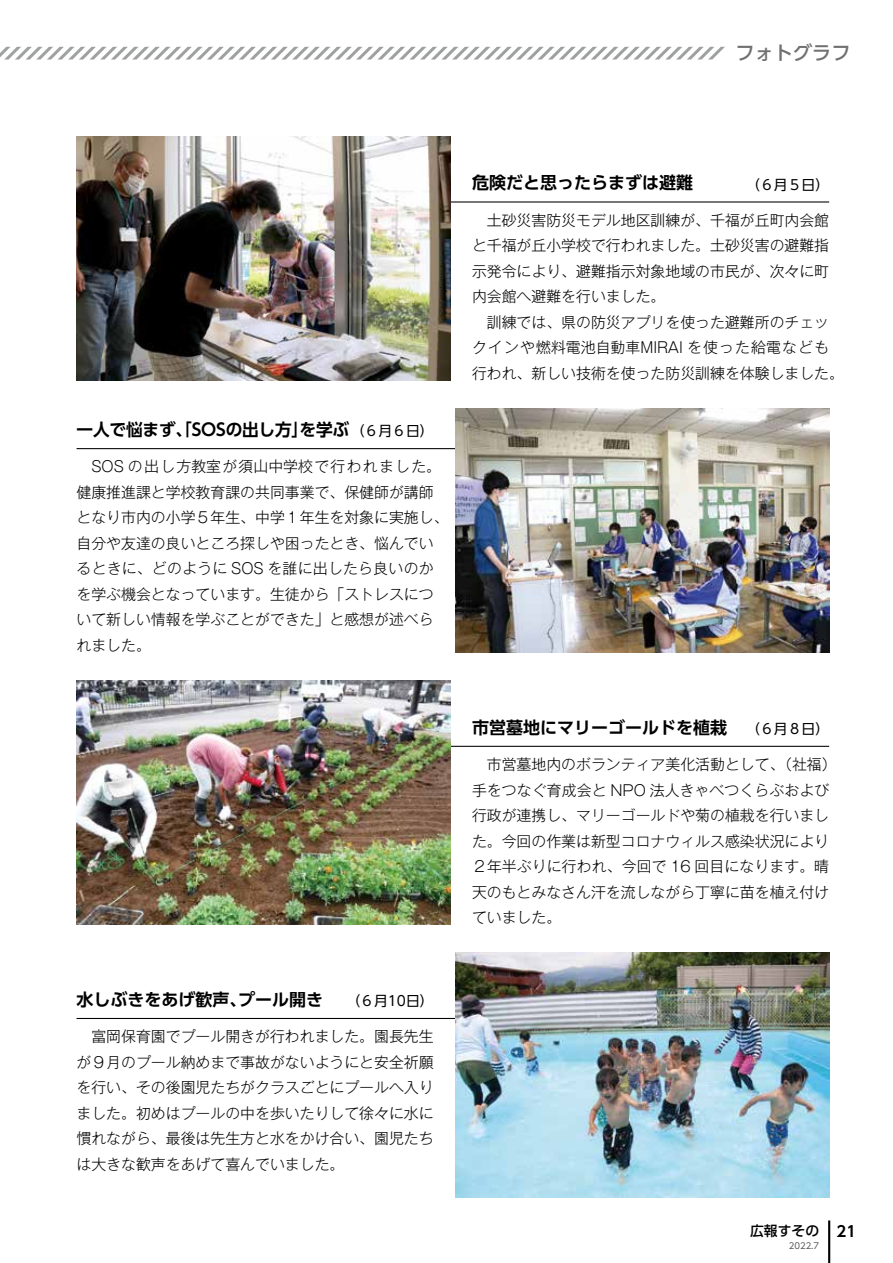
<style>
.page{position:relative;width:893px;height:1263px;background:#fff}
.page>*{position:absolute;margin:0;border:0;box-sizing:border-box;transform-origin:0 0}
.t1{font:500 19.2px "UD Shin Go Pro";color:#727171}
.t2{font:700 16.95px "UD Shin Go Pro De";color:#000}
.t3{font:300 14.85px/25.5px "Gothic MB101 Pro";color:#000}
.t4{font:700 14.85px "UD Shin Go Pro De";color:#000}
.t5{font:13.8px "UD Shin Go Pro";color:#000}
.t6{font:500 13.8px "UD Shin Go Pro";color:#000}
.t7{font:8.55px "UD Shin Go Pro";color:#595757}
.s1{font-family:"UD Shin Go Pro";font-weight:400;font-size:13.8px}
</style>
<div class="page">
<svg style="left:0;top:47px;width:719px;height:13px"></svg>
<hr style="left:77px;top:448px;width:752px;height:1px;background:#000">
<hr style="left:77px;top:746px;width:752px;height:1px;background:#000">
<hr style="left:77px;top:1018px;width:752px;height:1px;background:#000">
<img style="left:455px;top:952px;width:374px;height:245px">
<hr style="left:77px;top:201px;width:752px;height:2px;background:#000">
<img style="left:77px;top:680px;width:374px;height:245px">
<img style="left:77px;top:136px;width:374px;height:245px">
<img style="left:455px;top:408px;width:374px;height:245px">
<hr style="left:828px;top:1220px;width:2px;height:43px;background:#000">
<p class="t1" style="left:736px;top:38px;width:116px">フォトグラフ</p>
<p class="t2" style="left:76px;top:416px;width:359px">一人で悩まず、「SOSの出し方」を学ぶ<span class="s1">（６月６日）</span></p>
<p class="t3" style="left:77px;top:452px;width:374px">　SOS の出し方教室が須山中学校で行われました。健康推進課と学校教育課の共同事業で、保健師が講師となり市内の小学５年生、中学１年生を対象に実施し、自分や友達の良いところ探しや困ったとき、悩んでいるときに、どのように SOS を誰に出したら良いのかを学ぶ機会となっています。生徒から「ストレスについて新しい情報を学ぶことができた」と感想が述べられました。</p>
<p class="t2" style="left:77px;top:985px;width:248px">水しぶきをあげ歓声、プール開き</p>
<p class="t5" style="left:346px;top:990px;width:89px">（６月10日）</p>
<p class="t3" style="left:77px;top:1022px;width:359px;text-align:justify">　富岡保育園でプール開きが行われました。園長先生が９月のプール納めまで事故がないようにと安全祈願を行い、その後園児たちがクラスごとにプールへ入りました。初めはプールの中を歩いたりして徐々に水に慣れながら、最後は先生方と水をかけ合い、園児たちは大きな歓声をあげて喜んでいました。</p>
<p class="t2" style="left:472px;top:169px;width:223px">危険だと思ったらまずは避難</p>
<p class="t5" style="left:746px;top:173px;width:84px">（６月５日）</p>
<p class="t3" style="left:472px;top:205px;width:374px">　土砂災害防災モデル地区訓練が、千福が丘町内会館と千福が丘小学校で行われました。土砂災害の避難指示発令により、避難指示対象地域の市民が、次々に町内会館へ避難を行いました。<br>　訓練では、県の防災アプリを使った避難所のチェックインや燃料電池自動車MIRAI を使った給電なども行われ、新しい技術を使った防災訓練を体験しました。</p>
<p class="t2" style="left:472px;top:713px;width:359px">市営墓地にマリーゴールドを植栽 <span class="s1">（６月８日）</span></p>
<p class="t3" style="left:472px;top:749px;width:366px">　市営墓地内のボランティア美化活動として、（社福）手をつなぐ育成会と NPO 法人きゃべつくらぶおよび行政が連携し、マリーゴールドや菊の植栽を行いました。今回の作業は新型コロナウィルス感染状況により<br>２年半ぶりに行われ、今回で 16 回目になります。晴天のもとみなさん汗を流しながら丁寧に苗を植え付けていました。</p>
<p class="t6" style="left:750px;top:1220px;width:71px">広報すその</p>
<p class="t7" style="left:789px;top:1239px;width:32px">2022.7</p>
<p class="t4" style="left:837px;top:1219px;width:21px">21</p>
</div>
